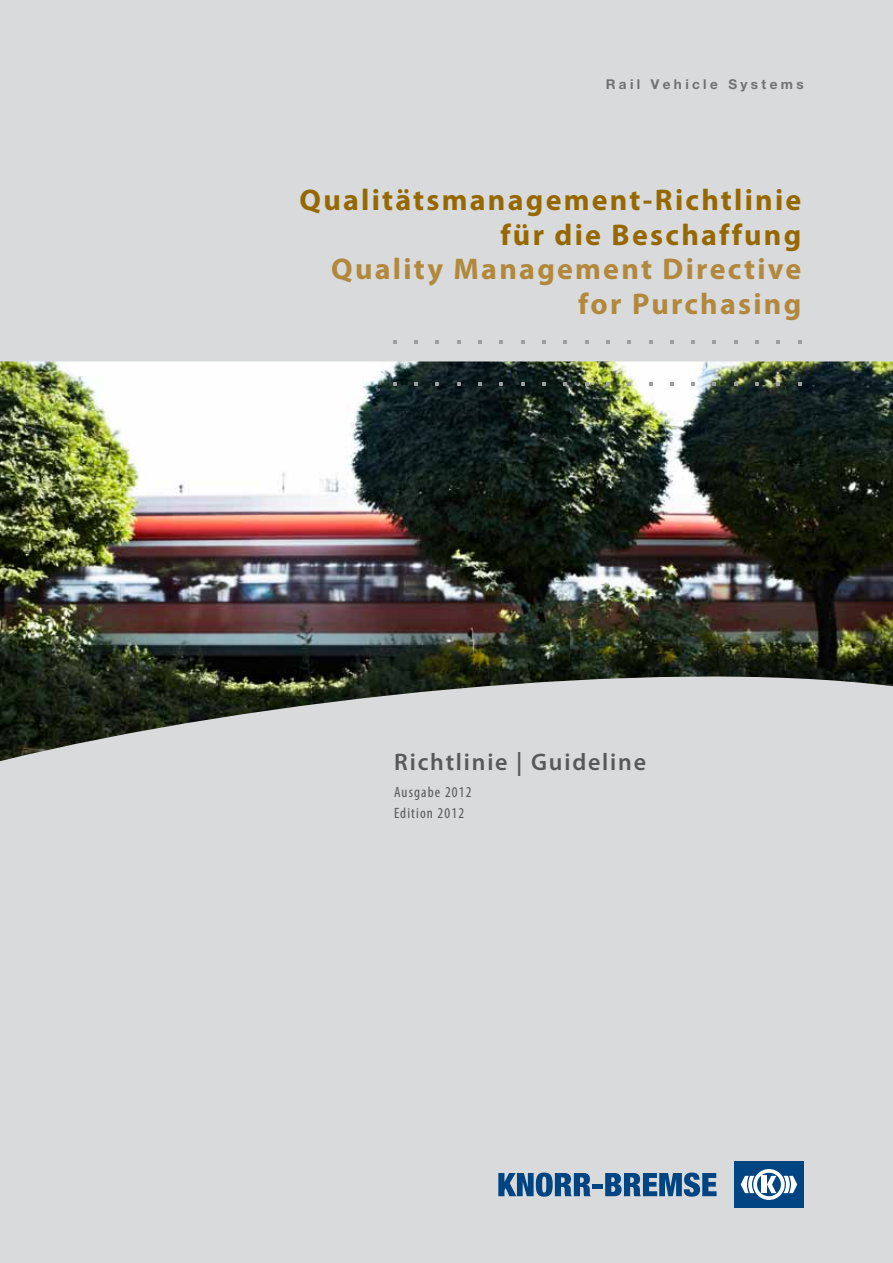
<style>
.page{position:relative;width:893px;height:1263px;background:#d9dadb}
.page>*{position:absolute;margin:0;border:0;box-sizing:border-box;transform-origin:0 0}
.t1{font:700 30px/34.5px "Myriad Pro";letter-spacing:.075em;color:#966801;text-align:right}
.t2{font:700 30px/34.5px "Myriad Pro";letter-spacing:.075em;color:#b1883c;text-align:right}
.t3{font:600 24px "Myriad Pro";letter-spacing:.075em;color:#58585a}
.t4{font:condensed 15px/21px "Myriad Pro";letter-spacing:.075em;color:#58585a}
.t5{font:700 13.5px "Helvetica Neue LT Pro";letter-spacing:.25em;color:#707172}
</style>
<div class="page">
<svg style="left:498px;top:1172px;width:93px;height:25px"></svg>
<div style="left:592px;top:1184px;width:11px;height:5px;background:#004481"></div>
<svg style="left:605px;top:1172px;width:112px;height:25px"></svg>
<div style="left:734px;top:1161px;width:70px;height:47px;background:#004481"></div>
<svg style="left:741px;top:1169px;width:56px;height:31px"></svg>
<img style="left:0;top:361px;width:893px;height:400px">
<svg style="left:393px;top:340px;width:3px;height:4px"></svg>
<svg style="left:414px;top:340px;width:4px;height:4px"></svg>
<svg style="left:436px;top:340px;width:3px;height:4px"></svg>
<svg style="left:457px;top:340px;width:3px;height:4px"></svg>
<svg style="left:478px;top:340px;width:4px;height:4px"></svg>
<svg style="left:500px;top:340px;width:3px;height:4px"></svg>
<svg style="left:521px;top:340px;width:3px;height:4px"></svg>
<svg style="left:542px;top:340px;width:4px;height:4px"></svg>
<svg style="left:564px;top:340px;width:3px;height:4px"></svg>
<svg style="left:585px;top:340px;width:3px;height:4px"></svg>
<svg style="left:606px;top:340px;width:4px;height:4px"></svg>
<svg style="left:627px;top:340px;width:4px;height:4px"></svg>
<svg style="left:649px;top:340px;width:3px;height:4px"></svg>
<svg style="left:670px;top:340px;width:3px;height:4px"></svg>
<svg style="left:691px;top:340px;width:4px;height:4px"></svg>
<svg style="left:713px;top:340px;width:3px;height:4px"></svg>
<svg style="left:734px;top:340px;width:3px;height:4px"></svg>
<svg style="left:755px;top:340px;width:4px;height:4px"></svg>
<svg style="left:777px;top:340px;width:3px;height:4px"></svg>
<svg style="left:798px;top:340px;width:3px;height:4px"></svg>
<svg style="left:414px;top:383px;width:4px;height:3px"></svg>
<svg style="left:478px;top:383px;width:4px;height:3px"></svg>
<svg style="left:542px;top:383px;width:4px;height:3px"></svg>
<svg style="left:606px;top:383px;width:4px;height:3px"></svg>
<svg style="left:627px;top:383px;width:4px;height:3px"></svg>
<svg style="left:691px;top:383px;width:4px;height:3px"></svg>
<svg style="left:755px;top:383px;width:4px;height:3px"></svg>
<p class="t5" style="left:606px;top:76px;width:199px">Rail Vehicle Systems</p>
<p class="t1" style="left:299px;top:182px;width:503px">Qualitätsmanagement-Richtlinie für die Beschaffung</p>
<p class="t2" style="left:331px;top:251px;width:472px">Quality Management Directive for Purchasing</p>
<p class="t3" style="left:394px;top:747px;width:254px">Richtlinie | Guideline</p>
<p class="t4" style="left:394px;top:782px;width:79px">Ausgabe 2012<br>Edition 2012</p>
</div>
